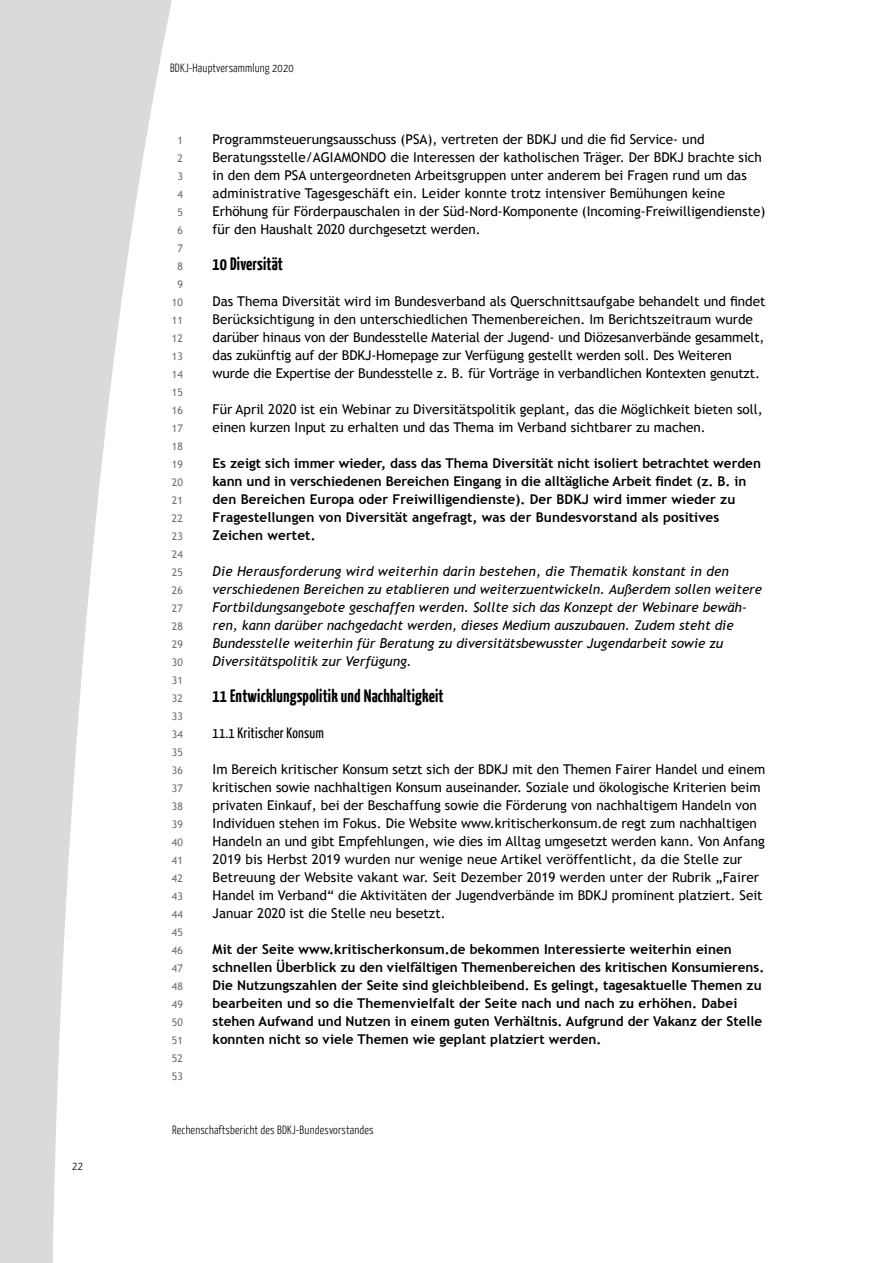
<style>
.page{position:relative;width:893px;height:1263px;background:#fff}
.page>*{position:absolute;margin:0;border:0;box-sizing:border-box;transform-origin:0 0}
._02_sub{font:700 18px "BDKJ";color:#000}
._04_hl_copy{font:15px "BDKJ";color:#000}
._05_copy{font:13.5px/18px "Trebuchet MS";color:#000}
._05_copy-2{font:700 13.5px/18px "Trebuchet MS";color:#000}
._05_copy-3{font:italic 13.5px/18px "Trebuchet MS";color:#000}
.t1{font:300 12px "BDKJ";color:#000}
.t2{font:10.5px/18px "Trebuchet MS";color:#706f6f;text-align:center}
</style>
<div class="page">
<svg style="left:0;top:0;width:172px;height:1263px;fill:#dadada"></svg>
<p class="t1" style="left:72px;top:1158px;width:12px">22</p>
<p class="t1" style="left:170px;top:60px;width:125px">BDKJ-Hauptversammlung 2020</p>
<p class="t2" style="left:172px;top:131px;width:13px">1<br>2<br>3<br>4<br>5<br>6<br>7<br>8<br>9<br>10<br>11<br>12<br>13<br>14<br>15<br>16<br>17<br>18<br>19<br>20<br>21<br>22<br>23<br>24<br>25<br>26<br>27<br>28<br>29<br>30<br>31<br>32<br>33<br>34<br>35<br>36<br>37<br>38<br>39<br>40<br>41<br>42<br>43<br>44<br>45<br>46<br>47<br>48<br>49<br>50<br>51<br>52<br>53</p>
<p class="_05_copy" style="left:213px;top:130px;width:554px">Programmsteuerungsausschuss (PSA), vertreten der BDKJ und die fid Service- und Beratungsstelle/AGIAMONDO die Interessen der katholischen Träger. Der BDKJ brachte sich in den dem PSA untergeordneten Arbeitsgruppen unter anderem bei Fragen rund um das administrative Tagesgeschäft ein. Leider konnte trotz intensiver Bemühungen keine Erhöhung für Förderpauschalen in der Süd-Nord-Komponente (Incoming-Freiwilligendienste) für den Haushalt 2020 durchgesetzt werden.</p>
<h2 class="_02_sub" style="left:213px;top:252px;width:72px">10 Diversität</h2>
<p class="_05_copy" style="left:213px;top:292px;width:554px">Das Thema Diversität wird im Bundesverband als Querschnittsaufgabe behandelt und findet Berücksichtigung in den unterschiedlichen Themenbereichen. Im Berichtszeitraum wurde darüber hinaus von der Bundesstelle Material der Jugend- und Diözesanverbände gesammelt, das zukünftig auf der BDKJ-Homepage zur Verfügung gestellt werden soll. Des Weiteren wurde die Expertise der Bundesstelle z. B. für Vorträge in verbandlichen Kontexten genutzt.</p>
<p class="_05_copy" style="left:213px;top:400px;width:552px">Für April 2020 ist ein Webinar zu Diversitätspolitik geplant, das die Möglichkeit bieten soll, einen kurzen Input zu erhalten und das Thema im Verband sichtbarer zu machen.</p>
<p class="_05_copy-2" style="left:213px;top:454px;width:550px">Es zeigt sich immer wieder, dass das Thema Diversität nicht isoliert betrachtet werden kann und in verschiedenen Bereichen Eingang in die alltägliche Arbeit findet (z. B. in den Bereichen Europa oder Freiwilligendienste). Der BDKJ wird immer wieder zu Fragestellungen von Diversität angefragt, was der Bundesvorstand als positives Zeichen wertet.</p>
<p class="_05_copy-3" style="left:213px;top:562px;width:551px">Die Herausforderung wird weiterhin darin bestehen, die Thematik konstant in den verschiedenen Bereichen zu etablieren und weiterzuentwickeln. Außerdem sollen weitere Fortbildungsangebote geschaffen werden. Sollte sich das Konzept der Webinare bewäh&shy;ren, kann darüber nachgedacht werden, dieses Medium auszubauen. Zudem steht die Bundesstelle weiterhin für Beratung zu diversitätsbewusster Jugendarbeit sowie zu Diversitätspolitik zur Verfügung.</p>
<h2 class="_02_sub" style="left:213px;top:684px;width:233px">11 Entwicklungspolitik und Nachhaltigkeit</h2>
<p class="_04_hl_copy" style="left:213px;top:723px;width:113px">11.1 Kritischer Konsum</p>
<p class="_05_copy" style="left:213px;top:760px;width:554px">Im Bereich kritischer Konsum setzt sich der BDKJ mit den Themen Fairer Handel und einem kritischen sowie nachhaltigen Konsum auseinander. Soziale und ökologische Kriterien beim privaten Einkauf, bei der Beschaffung sowie die Förderung von nachhaltigem Handeln von Individuen stehen im Fokus. Die Website www.kritischerkonsum.de regt zum nachhaltigen Handeln an und gibt Empfehlungen, wie dies im Alltag umgesetzt werden kann. Von Anfang 2019 bis Herbst 2019 wurden nur wenige neue Artikel veröffentlicht, da die Stelle zur Betreuung der Website vakant war. Seit Dezember 2019 werden unter der Rubrik „Fairer Handel im Verband“ die Aktivitäten der Jugendverbände im BDKJ prominent platziert. Seit Januar 2020 ist die Stelle neu besetzt.</p>
<p class="_05_copy-2" style="left:213px;top:940px;width:553px">Mit der Seite www.kritischerkonsum.de bekommen Interessierte weiterhin einen schnellen Überblick zu den vielfältigen Themenbereichen des kritischen Konsumierens.<br>Die Nutzungszahlen der Seite sind gleichbleibend. Es gelingt, tagesaktuelle Themen zu bearbeiten und so die Themenvielfalt der Seite nach und nach zu erhöhen. Dabei stehen Aufwand und Nutzen in einem guten Verhältnis. Aufgrund der Vakanz der Stelle konnten nicht so viele Themen wie geplant platziert werden.</p>
<p class="t1" style="left:172px;top:1122px;width:203px">Rechenschaftsbericht des BDKJ-Bundesvorstandes</p>
</div>
